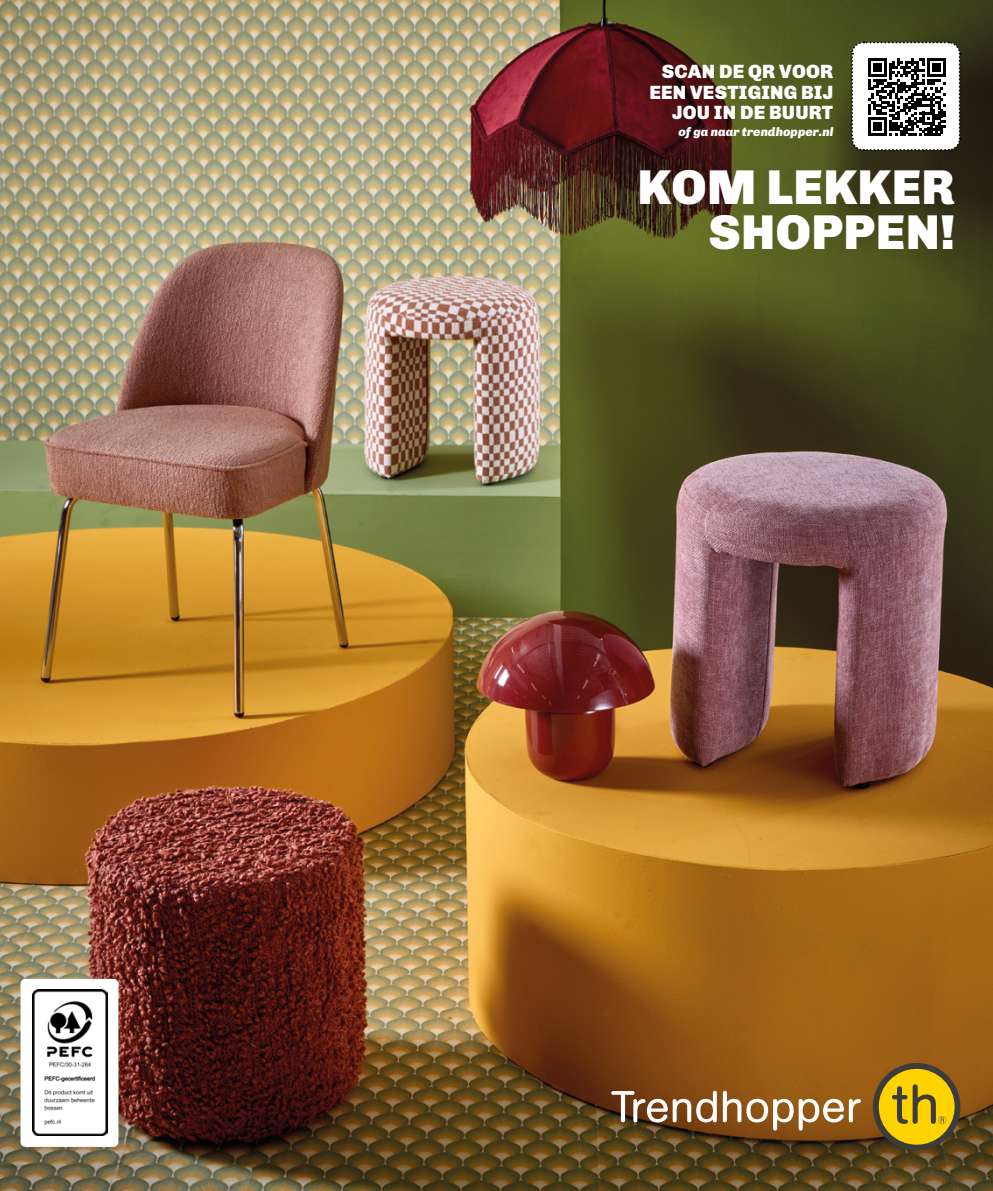
<style>
.page{position:relative;width:993px;height:1191px;background:#fff}
.page>*{position:absolute;margin:0;border:0;box-sizing:border-box;transform-origin:0 0}
.t1{font:900 49px/45.3px "Chivo";letter-spacing:.01em;color:#fff;text-align:right}
.t2{font:900 19.25px/20.7px "Chivo";letter-spacing:.01em;color:#fff;text-align:right}
.t3{font:italic 900 12.25px "Chivo";color:#fff}
</style>
<div class="page">
<hr style="left:992px;top:0;width:1px;height:1191px;background:#6c6a77">
<img style="left:0;top:0;width:992px;height:1191px">
<svg style="left:611px;top:1090px;width:105px;height:32px"></svg>
<svg style="left:722px;top:1090px;width:138px;height:40px"></svg>
<div style="left:872px;top:1063px;width:88px;height:87px;background:#3c3c3b;border-radius:50%"></div>
<div style="left:878px;top:1068px;width:76px;height:76px;background:#ffd300;border-radius:50%"></div>
<svg style="left:892px;top:1084px;width:53px;height:39px"></svg>
<div style="left:21px;top:978px;width:97px;height:168px;background:#fff;border-radius:5px"></div>
<img style="left:33px;top:990px;width:74px;height:145px">
<svg style="left:850px;top:41px;width:111px;height:111px"></svg>
<p class="t2" style="left:649px;top:60px;width:185px">SCAN DE QR VOOR<br>EEN VESTIGING BIJ<br>JOU IN DE BUURT</p>
<p class="t3" style="left:678px;top:122px;width:156px">of ga naar trendhopper.nl</p>
<h1 class="t1" style="left:637px;top:163px;width:319px">KOM LEKKER<br>SHOPPEN!</h1>
</div>
